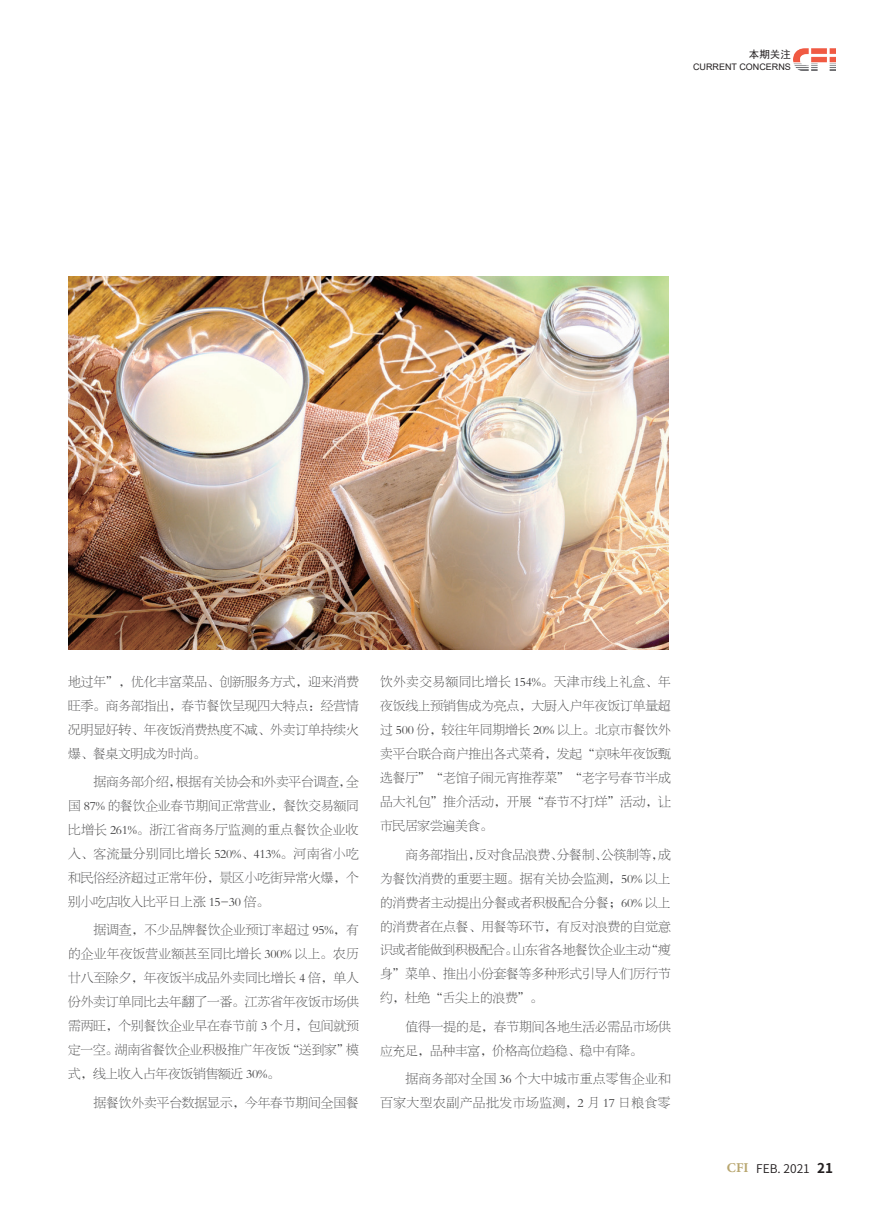
<style>
.page{position:relative;width:893px;height:1212px;background:#fff}
.page>*{position:absolute;margin:0;border:0;box-sizing:border-box;transform-origin:0 0}
.t1{font:12.75px/24px "FZBSK GBK1 0";letter-spacing:-.01em;color:#3e3e3f;text-align:justify}
.t2{font:12.75px/24px "FZBSK GBK1 0";letter-spacing:.02em;color:#3e3e3f;text-align:right}
.t3{font:12px "Source Han Sans CN";color:#231f20}
.t4{font:10.5px "Sim Hei";color:#231f20}
.t5{font:9px "Arial";color:#231f20}
.s1{font-family:"Minion Pro";font-weight:700;font-size:13.5px;color:#b8a66f}
.s2{font-weight:700;font-size:13.5px}
</style>
<div class="page">
<img style="left:794px;top:49px;width:42px;height:21px">
<img style="left:68px;top:276px;width:601px;height:373px">
<p class="t4" style="left:749px;top:49px;width:43px">本期关注</p>
<p class="t5" style="left:693px;top:61px;width:99px">CURRENT CONCERNS</p>
<p class="t1" style="left:68px;top:670px;width:292px">地过年”，优化丰富菜品、创新服务方式，迎来消费旺季。商务部指出，春节餐饮呈现四大特点：经营情况明显好转、年夜饭消费热度不减、外卖订单持续火爆、餐桌文明成为时尚。</p>
<p class="t1" style="left:68px;top:770px;width:292px;text-indent:26px">据商务部介绍，根据有关协会和外卖平台调查，全国 87% 的餐饮企业春节期间正常营业，餐饮交易额同比增长 261%。浙江省商务厅监测的重点餐饮企业收入、客流量分别同比增长 520%、413%。河南省小吃和民俗经济超过正常年份，景区小吃街异常火爆，个别小吃店收入比平日上涨 15-30 倍。</p>
<p class="t1" style="left:68px;top:918px;width:292px;text-indent:26px">据调查，不少品牌餐饮企业预订率超过 95%，有的企业年夜饭营业额甚至同比增长 300% 以上。农历廿八至除夕，年夜饭半成品外卖同比增长 4 倍，单人份外卖订单同比去年翻了一番。江苏省年夜饭市场供需两旺，个别餐饮企业早在春节前 3 个月，包间就预定一空。湖南省餐饮企业积极推广年夜饭“送到家”模式，线上收入占年夜饭销售额近 30%。</p>
<p class="t1" style="left:94px;top:1090px;width:267px">据餐饮外卖平台数据显示，今年春节期间全国餐</p>
<p class="t1" style="left:380px;top:670px;width:292px">饮外卖交易额同比增长 154%。天津市线上礼盒、年夜饭线上预销售成为亮点，大厨入户年夜饭订单量超过 500 份，较往年同期增长 20% 以上。北京市餐饮外卖平台联合商户推出各式菜肴，发起“京味年夜饭甄选餐厅”“老馆子闹元宵推荐菜”“老字号春节半成品大礼包”推介活动，开展“春节不打烊”活动，让市民居家尝遍美食。</p>
<p class="t1" style="left:380px;top:842px;width:292px;text-indent:26px">商务部指出，反对食品浪费、分餐制、公筷制等，成为餐饮消费的重要主题。据有关协会监测，50% 以上的消费者主动提出分餐或者积极配合分餐；60% 以上的消费者在点餐、用餐等环节，有反对浪费的自觉意识或者能做到积极配合。山东省各地餐饮企业主动“瘦身”菜单、推出小份套餐等多种形式引导人们厉行节约，杜绝“舌尖上的浪费”。</p>
<p class="t1" style="left:380px;top:1015px;width:292px;text-indent:26px">值得一提的是，春节期间各地生活必需品市场供应充足，品种丰富，价格高位趋稳、稳中有降。</p>
<p class="t2" style="left:380px;top:1067px;width:292px">据商务部对全国 36 个大中城市重点零售企业和<br>百家大型农副产品批发市场监测，2 月 17 日粮食零</p>
<p class="t3" style="left:727px;top:1161px;width:108px"><span class="s1">CFI</span> FEB. 2021 <span class="s2">21</span></p>
</div>
